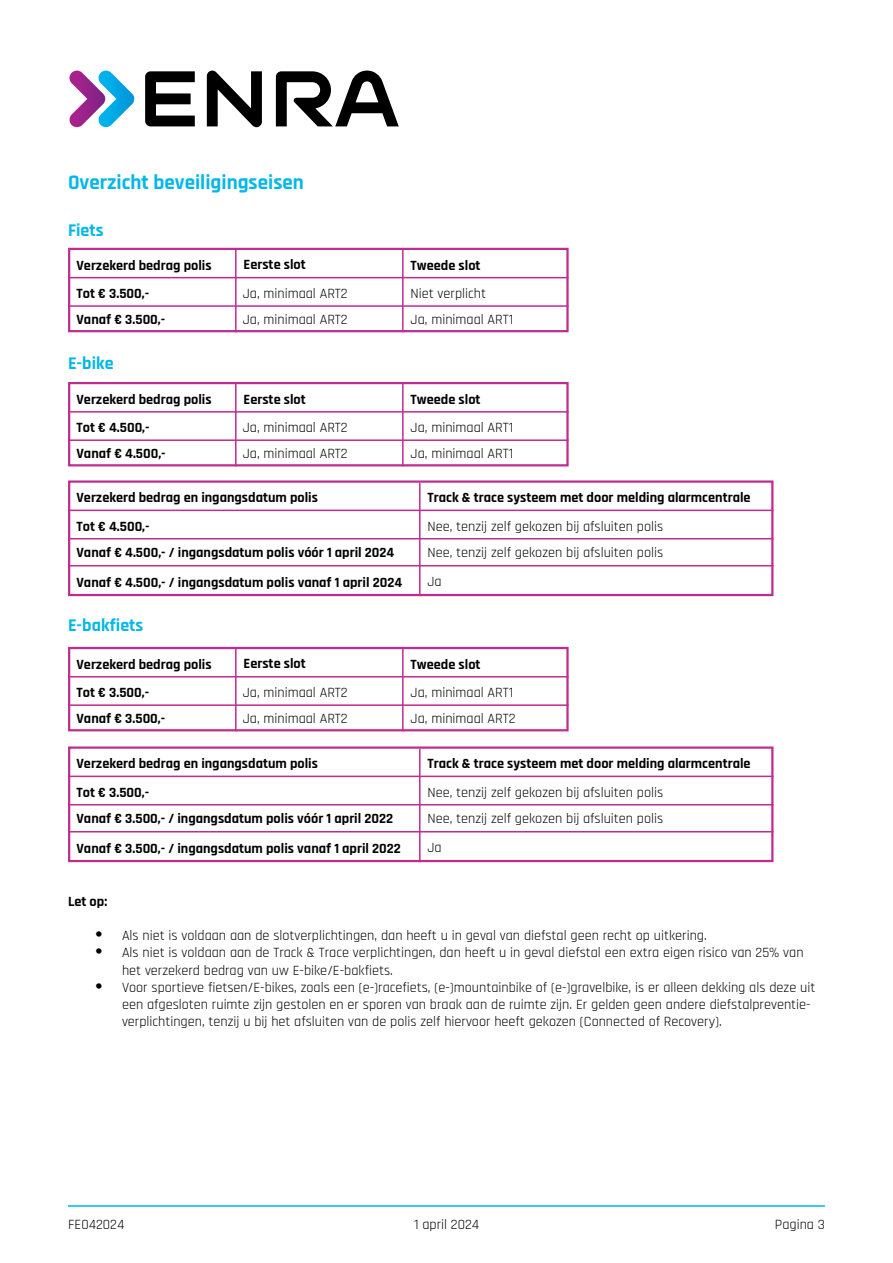
<style>
.page{position:relative;width:893px;height:1263px;background:#fff}
.page>*{position:absolute;margin:0;border:0;box-sizing:border-box;transform-origin:0 0}
.t1{font:700 21px "Rajdhani";color:#00b7e9}
.t2{font:700 18px "Rajdhani";color:#00b7e9}
.t3{font:14.25px/17.1px "Rajdhani";color:#000}
.t4{font:700 14.25px/28.3px "Rajdhani";color:#000}
.s1{font-family:"Rafika";font-size:19.5px}
</style>
<div class="page">
<svg style="left:145px;top:71px;width:254px;height:56px"></svg>
<svg style="left:69px;top:71px;width:65px;height:57px"></svg>
<hr style="left:68px;top:1205px;width:757px;height:2px;background:#00b7e9">
<hr style="left:235px;top:249px;width:2px;height:83px;background:#c02d91">
<hr style="left:402px;top:249px;width:2px;height:83px;background:#c02d91">
<hr style="left:68px;top:305px;width:501px;height:2px;background:#c02d91">
<hr style="left:68px;top:277px;width:501px;height:1px;background:#c02d91">
<div style="left:68px;top:248px;width:501px;height:84px;border:2px solid #c02d91"></div>
<hr style="left:235px;top:383px;width:2px;height:83px;background:#c02d91">
<hr style="left:402px;top:383px;width:2px;height:83px;background:#c02d91">
<hr style="left:68px;top:439px;width:501px;height:2px;background:#c02d91">
<hr style="left:68px;top:411px;width:501px;height:2px;background:#c02d91">
<div style="left:68px;top:382px;width:501px;height:84px;border:2px solid #c02d91"></div>
<hr style="left:419px;top:483px;width:2px;height:113px;background:#c02d91">
<hr style="left:68px;top:538px;width:705px;height:1px;background:#c02d91">
<hr style="left:68px;top:565px;width:705px;height:1px;background:#c02d91">
<hr style="left:68px;top:510px;width:705px;height:1px;background:#c02d91">
<div style="left:68px;top:480px;width:705px;height:116px;border:2px solid #c02d91"></div>
<hr style="left:235px;top:648px;width:2px;height:83px;background:#c02d91">
<hr style="left:402px;top:648px;width:2px;height:83px;background:#c02d91">
<hr style="left:68px;top:704px;width:501px;height:2px;background:#c02d91">
<hr style="left:68px;top:676px;width:501px;height:1px;background:#c02d91">
<div style="left:68px;top:647px;width:501px;height:84px;border:2px solid #c02d91"></div>
<hr style="left:419px;top:749px;width:2px;height:113px;background:#c02d91">
<hr style="left:68px;top:804px;width:705px;height:1px;background:#c02d91">
<hr style="left:68px;top:831px;width:705px;height:1px;background:#c02d91">
<hr style="left:68px;top:776px;width:705px;height:1px;background:#c02d91">
<div style="left:68px;top:746px;width:705px;height:116px;border:2px solid #c02d91"></div>
<h1 class="t1" style="left:68px;top:169px;width:237px">Overzicht beveiligingseisen</h1>
<p class="t2" style="left:68px;top:219px;width:37px">Fiets</p>
<p class="t4" style="left:77px;top:251px;width:137px">Verzekerd bedrag polis<br>Tot € 3.500,-</p>
<p class="t4" style="left:244px;top:251px;width:64px">Eerste slot</p>
<p class="t4" style="left:411px;top:251px;width:72px">Tweede slot</p>
<p class="t3" style="left:243px;top:285px;width:107px">Ja, minimaal ART2</p>
<p class="t3" style="left:411px;top:285px;width:77px">Niet verplicht</p>
<p class="t4" style="left:77px;top:306px;width:90px">Vanaf € 3.500,-</p>
<p class="t3" style="left:243px;top:311px;width:107px">Ja, minimaal ART2</p>
<p class="t3" style="left:411px;top:311px;width:104px">Ja, minimaal ART1</p>
<p class="t2" style="left:68px;top:352px;width:47px">E-bike</p>
<p class="t4" style="left:77px;top:386px;width:137px">Verzekerd bedrag polis<br>Tot € 4.500,-</p>
<p class="t4" style="left:244px;top:385px;width:64px">Eerste slot</p>
<p class="t4" style="left:411px;top:386px;width:72px">Tweede slot</p>
<p class="t3" style="left:243px;top:420px;width:107px">Ja, minimaal ART2</p>
<p class="t3" style="left:411px;top:420px;width:104px">Ja, minimaal ART1</p>
<p class="t4" style="left:77px;top:440px;width:91px">Vanaf € 4.500,-</p>
<p class="t3" style="left:243px;top:445px;width:107px">Ja, minimaal ART2</p>
<p class="t3" style="left:411px;top:445px;width:104px">Ja, minimaal ART1</p>
<p class="t4" style="left:77px;top:484px;width:243px">Verzekerd bedrag en ingangsdatum polis<br>Tot € 4.500,-</p>
<p class="t4" style="left:427px;top:484px;width:325px">Track &amp; trace systeem met door melding alarmcentrale</p>
<p class="t3" style="left:427px;top:518px;width:237px">Nee, tenzij zelf gekozen bij afsluiten polis</p>
<p class="t4" style="left:77px;top:537px;width:327px;line-height:30.3px">Vanaf € 4.500,- / ingangsdatum polis vóór 1 april 2024<br>Vanaf € 4.500,- / ingangsdatum polis vanaf 1 april 2024</p>
<p class="t3" style="left:427px;top:538px;width:237px;line-height:29.5px">Nee, tenzij zelf gekozen bij afsluiten polis<br>Ja</p>
<p class="t2" style="left:68px;top:615px;width:77px">E-bakfiets</p>
<p class="t4" style="left:77px;top:650px;width:137px">Verzekerd bedrag polis<br>Tot € 3.500,-</p>
<p class="t4" style="left:244px;top:650px;width:64px">Eerste slot</p>
<p class="t4" style="left:411px;top:650px;width:72px">Tweede slot</p>
<p class="t3" style="left:243px;top:685px;width:107px">Ja, minimaal ART2</p>
<p class="t3" style="left:411px;top:685px;width:104px">Ja, minimaal ART1</p>
<p class="t4" style="left:77px;top:705px;width:90px">Vanaf € 3.500,-</p>
<p class="t3" style="left:243px;top:710px;width:107px">Ja, minimaal ART2</p>
<p class="t3" style="left:411px;top:710px;width:107px">Ja, minimaal ART2</p>
<p class="t4" style="left:77px;top:750px;width:243px">Verzekerd bedrag en ingangsdatum polis<br>Tot € 3.500,-</p>
<p class="t4" style="left:427px;top:750px;width:325px">Track &amp; trace systeem met door melding alarmcentrale</p>
<p class="t3" style="left:427px;top:784px;width:237px">Nee, tenzij zelf gekozen bij afsluiten polis</p>
<p class="t4" style="left:77px;top:803px;width:326px;line-height:30.3px">Vanaf € 3.500,- / ingangsdatum polis vóór 1 april 2022<br>Vanaf € 3.500,- / ingangsdatum polis vanaf 1 april 2022</p>
<p class="t3" style="left:427px;top:804px;width:237px;line-height:29.5px">Nee, tenzij zelf gekozen bij afsluiten polis<br>Ja</p>
<p class="t4" style="left:68px;top:888px;width:41px">Let op:</p>
<p class="t3" style="left:95px;top:928px;width:613px"><span class="s1">•</span> Als niet is voldaan aan de slotverplichtingen, dan heeft u in geval van diefstal geen recht op uitkering.</p>
<p class="t3" style="left:122px;top:945px;width:683px;text-indent:-27px"><span class="s1">•</span> Als niet is voldaan aan de Track &amp; Trace verplichtingen, dan heeft u in geval diefstal een extra eigen risico van 25% van het verzekerd bedrag van uw E-bike/E-bakfiets.</p>
<p class="t3" style="left:122px;top:979px;width:695px;text-indent:-27px"><span class="s1">•</span> Voor sportieve fietsen/E-bikes, zoals een (e-)racefiets, (e-)mountainbike of (e-)gravelbike, is er alleen dekking als deze uit een afgesloten ruimte zijn gestolen en er sporen van braak aan de ruimte zijn. Er gelden geen andere diefstalpreventie&shy;verplichtingen, tenzij u bij het afsluiten van de polis zelf hiervoor heeft gekozen (Connected of Recovery).</p>
<p class="t3" style="left:68px;top:1217px;width:58px">FE042024</p>
<p class="t3" style="left:414px;top:1217px;width:67px">1 april 2024</p>
<p class="t3" style="left:775px;top:1217px;width:52px">Pagina 3</p>
</div>
